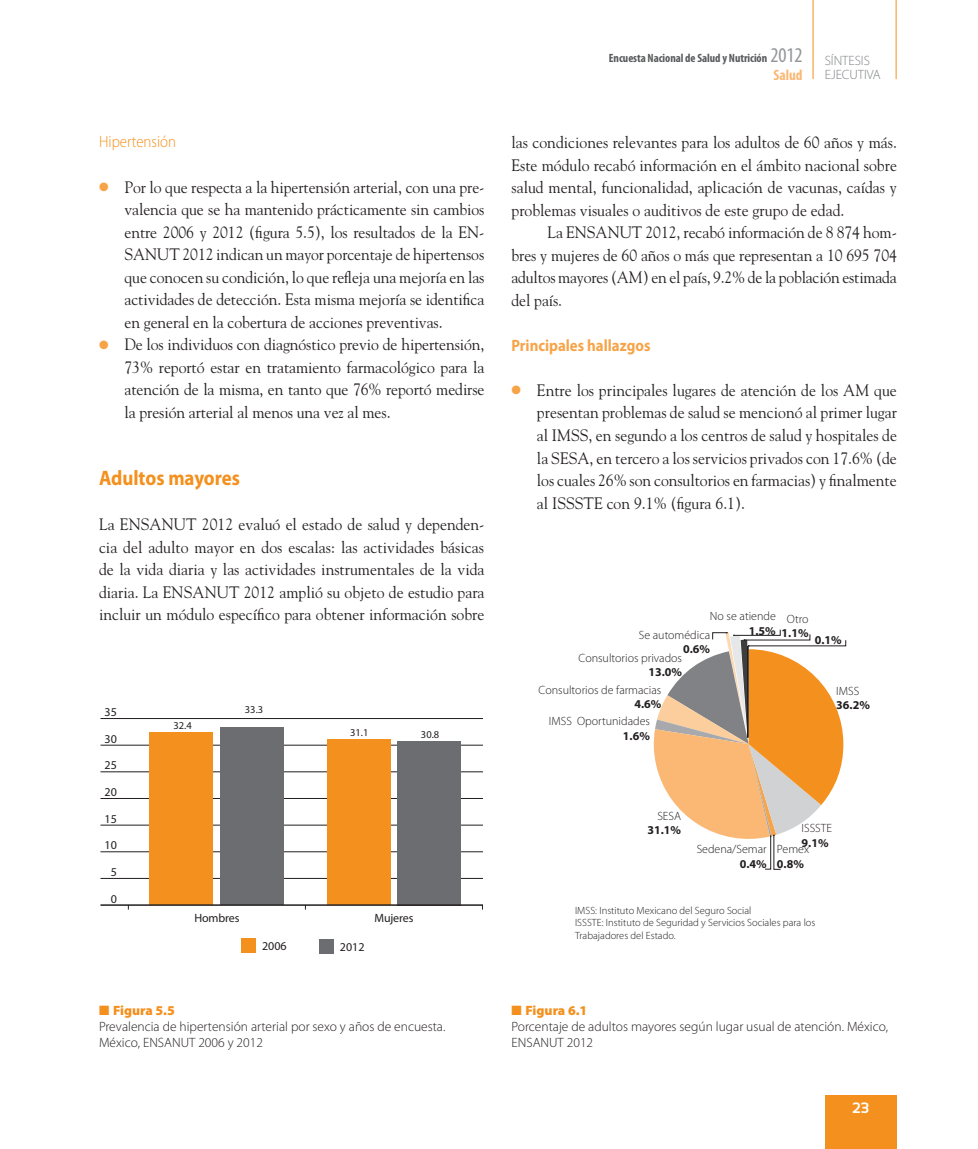
<style>
.page{position:relative;width:978px;height:1149px;background:#fff}
.page>*{position:absolute;margin:0;border:0;box-sizing:border-box;transform-origin:0 0}
.t1{font:700 21px "Myriad Pro";color:#f4901d;scale:.9 1}
.t2{font:16.5px/22.5px "Goudy";letter-spacing:-.005em;color:#231f20;text-align:justify;scale:.95 1}
.t3{font:700 16.5px "Myriad Pro";color:#f7a449;scale:.9 1}
.t4{font:300 16.5px "Myriad Pro";color:#f4901d;scale:.9 1}
.t5{font:700 condensed 15px "Myriad Pro";letter-spacing:-.005em;color:#fab874}
.t6{font:700 15px "Sansation";color:#fff}
.t7{font:300 13.5px/16.2px "Myriad Pro";color:#231f20}
.t8{font:300 13.5px/13.5px "Myriad Pro";letter-spacing:-.005em;color:#808285}
.t9{font:300 12px "Myriad Pro";color:#231f20}
.t10{font:700 12px "Myriad Pro";color:#231f20}
.t11{font:700 condensed 12px "Myriad Pro";letter-spacing:-.005em;color:#57585a}
.t12{font:12px "Myriad Pro";letter-spacing:-.005em;color:#231f20}
.t13{font:300 10.5px/12.6px "Myriad Pro";color:#231f20}
.t14{font:10.5px "Myriad Pro";color:#231f20}
.s1{color:#f7a449}
.s2{color:#f4901d}
.s3{font-weight:900;color:#f4901d}
.s4{font-weight:400;font-size:21px;color:#939598}
</style>
<div class="page">
<div style="left:825px;top:1095px;width:71px;height:53px;background:#f4901d"></div>
<hr style="left:896px;top:0;width:1px;height:79px;background:#f4901d">
<hr style="left:813px;top:0;width:1px;height:79px;background:#f4901d">
<div style="left:319px;top:938px;width:15px;height:14px;background:#6c6d70"></div>
<div style="left:241px;top:937px;width:14px;height:14px;background:#f4901d"></div>
<hr style="left:100px;top:877px;width:383px;height:1px;background:#231f20">
<hr style="left:100px;top:851px;width:383px;height:1px;background:#231f20">
<hr style="left:100px;top:824px;width:383px;height:1px;background:#231f20">
<hr style="left:100px;top:798px;width:383px;height:1px;background:#231f20">
<hr style="left:100px;top:771px;width:383px;height:1px;background:#231f20">
<hr style="left:100px;top:744px;width:383px;height:1px;background:#231f20">
<hr style="left:100px;top:718px;width:383px;height:1px;background:#231f20">
<div style="left:220px;top:727px;width:64px;height:177px;background:#6c6d70"></div>
<div style="left:397px;top:740px;width:64px;height:164px;background:#6c6d70"></div>
<div style="left:150px;top:732px;width:63px;height:172px;background:#f4901d"></div>
<div style="left:327px;top:739px;width:63px;height:165px;background:#f4901d"></div>
<hr style="left:100px;top:904px;width:383px;height:1px;background:#231f20">
<svg style="left:653px;top:629px;width:193px;height:240px"></svg>
<p class="t4" style="left:99px;top:133px;width:87px">Hipertensión</p>
<p class="t2" style="left:124px;top:175px;width:380px;text-indent:-25px"><span class="s1">●</span> Por lo que respecta a la hipertensión arterial, con una pre&shy;valencia que se ha mantenido prácticamente sin cambios entre 2006 y 2012 (figura 5.5), los resultados de la EN-SANUT 2012 indican un mayor porcentaje de hipertensos que conocen su condición, lo que refleja una mejoría en las actividades de detección. Esta misma mejoría se identifica en general en la cobertura de acciones preventivas.</p>
<p class="t2" style="left:124px;top:333px;width:380px;text-indent:-25px"><span class="s1">●</span> De los individuos con diagnóstico previo de hipertensión, 73% reportó estar en tratamiento farmacológico para la atención de la misma, en tanto que 76% reportó medirse la presión arterial al menos una vez al mes.</p>
<p class="t1" style="left:99px;top:464px;width:158px">Adultos mayores</p>
<p class="t2" style="left:99px;top:513px;width:407px">La ENSANUT 2012 evaluó el estado de salud y dependen&shy;cia del adulto mayor en dos escalas: las actividades básicas de la vida diaria y las actividades instrumentales de la vida diaria. La ENSANUT 2012 amplió su objeto de estudio para incluir un módulo específico para obtener información sobre</p>
<p class="t12" style="left:105px;top:704px;width:14px">35</p>
<p class="t12" style="left:105px;top:731px;width:14px">30</p>
<p class="t12" style="left:105px;top:757px;width:14px">25</p>
<p class="t12" style="left:105px;top:784px;width:14px">20</p>
<p class="t12" style="left:105px;top:811px;width:14px">15</p>
<p class="t12" style="left:105px;top:837px;width:14px">10</p>
<p class="t12" style="left:111px;top:864px;width:8px">5</p>
<p class="t12" style="left:111px;top:890px;width:8px">0</p>
<p class="t14" style="left:174px;top:718px;width:20px">32.4</p>
<p class="t14" style="left:245px;top:702px;width:20px">33.3</p>
<p class="t14" style="left:350px;top:726px;width:20px">31.1</p>
<p class="t14" style="left:421px;top:727px;width:20px">30.8</p>
<p class="t12" style="left:194px;top:910px;width:47px">Hombres</p>
<p class="t12" style="left:374px;top:910px;width:41px">Mujeres</p>
<p class="t12" style="left:262px;top:938px;width:26px">2006</p>
<p class="t12" style="left:340px;top:939px;width:26px">2012</p>
<p class="t7" style="left:99px;top:1001px;width:348px"><span class="s2">■</span> <span class="s3">Figura 5.5<br></span>Prevalencia de hipertensión arterial por sexo y años de encuesta.<br>México, ENSANUT 2006 y 2012</p>
<p class="t11" style="left:609px;top:50px;width:195px">Encuesta Nacional de Salud y Nutrición <span class="s4">2012</span></p>
<p class="t5" style="left:773px;top:65px;width:31px">Salud</p>
<p class="t8" style="left:825px;top:54px;width:58px">SÍNTESIS<br>EJECUTIVA</p>
<p class="t2" style="left:511px;top:131px;width:407px">las condiciones relevantes para los adultos de 60 años y más.<br>Este módulo recabó información en el ámbito nacional sobre salud mental, funcionalidad, aplicación de vacunas, caídas y problemas visuales o auditivos de este grupo de edad.</p>
<p class="t2" style="left:511px;top:221px;width:407px;text-indent:36px">La ENSANUT 2012, recabó información de 8 874 hom&shy;bres y mujeres de 60 años o más que representan a 10 695 704 adultos mayores (AM) en el país, 9.2% de la población estimada del país.</p>
<p class="t3" style="left:511px;top:334px;width:156px">Principales hallazgos</p>
<p class="t2" style="left:537px;top:378px;width:380px;text-indent:-25px"><span class="s1">●</span> Entre los principales lugares de atención de los AM que presentan problemas de salud se mencionó al primer lugar al IMSS, en segundo a los centros de salud y hospitales de la SESA, en tercero a los servicios privados con 17.6% (de los cuales 26% son consultorios en farmacias) y finalmente al ISSSTE con 9.1% (figura 6.1).</p>
<p class="t9" style="left:710px;top:609px;width:67px">No se atiende</p>
<p class="t10" style="left:749px;top:622px;width:28px">1.5%</p>
<p class="t9" style="left:787px;top:612px;width:23px">Otro</p>
<p class="t10" style="left:782px;top:625px;width:28px">1.1%</p>
<p class="t9" style="left:639px;top:628px;width:73px">Se automédica</p>
<p class="t10" style="left:683px;top:641px;width:28px">0.6%</p>
<p class="t10" style="left:815px;top:631px;width:28px">0.1%</p>
<p class="t9" style="left:578px;top:651px;width:105px">Consultorios privados</p>
<p class="t10" style="left:648px;top:664px;width:35px">13.0%</p>
<p class="t9" style="left:539px;top:682px;width:124px">Consultorios de farmacias</p>
<p class="t10" style="left:634px;top:695px;width:28px">4.6%</p>
<p class="t9" style="left:549px;top:714px;width:102px">IMSS Oportunidades</p>
<p class="t10" style="left:623px;top:727px;width:28px">1.6%</p>
<p class="t9" style="left:836px;top:684px;width:25px">IMSS</p>
<p class="t10" style="left:836px;top:697px;width:35px">36.2%</p>
<p class="t9" style="left:657px;top:809px;width:25px">SESA</p>
<p class="t10" style="left:647px;top:822px;width:35px">31.1%</p>
<p class="t9" style="left:697px;top:842px;width:72px">Sedena/Semar</p>
<p class="t10" style="left:740px;top:855px;width:28px">0.4%</p>
<p class="t9" style="left:802px;top:821px;width:32px">ISSSTE</p>
<p class="t10" style="left:802px;top:834px;width:28px">9.1%</p>
<p class="t9" style="left:777px;top:842px;width:34px">Pemex</p>
<p class="t10" style="left:777px;top:855px;width:28px">0.8%</p>
<p class="t13" style="left:575px;top:903px;width:242px">IMSS: Instituto Mexicano del Seguro Social<br>ISSSTE: Instituto de Seguridad y Servicios Sociales para los<br>Trabajadores del Estado.</p>
<p class="t7" style="left:511px;top:1001px;width:378px"><span class="s2">■</span> <span class="s3">Figura 6.1<br></span>Porcentaje de adultos mayores según lugar usual de atención. México,<br>ENSANUT 2012</p>
<p class="t6" style="left:852px;top:1099px;width:18px">23</p>
</div>
